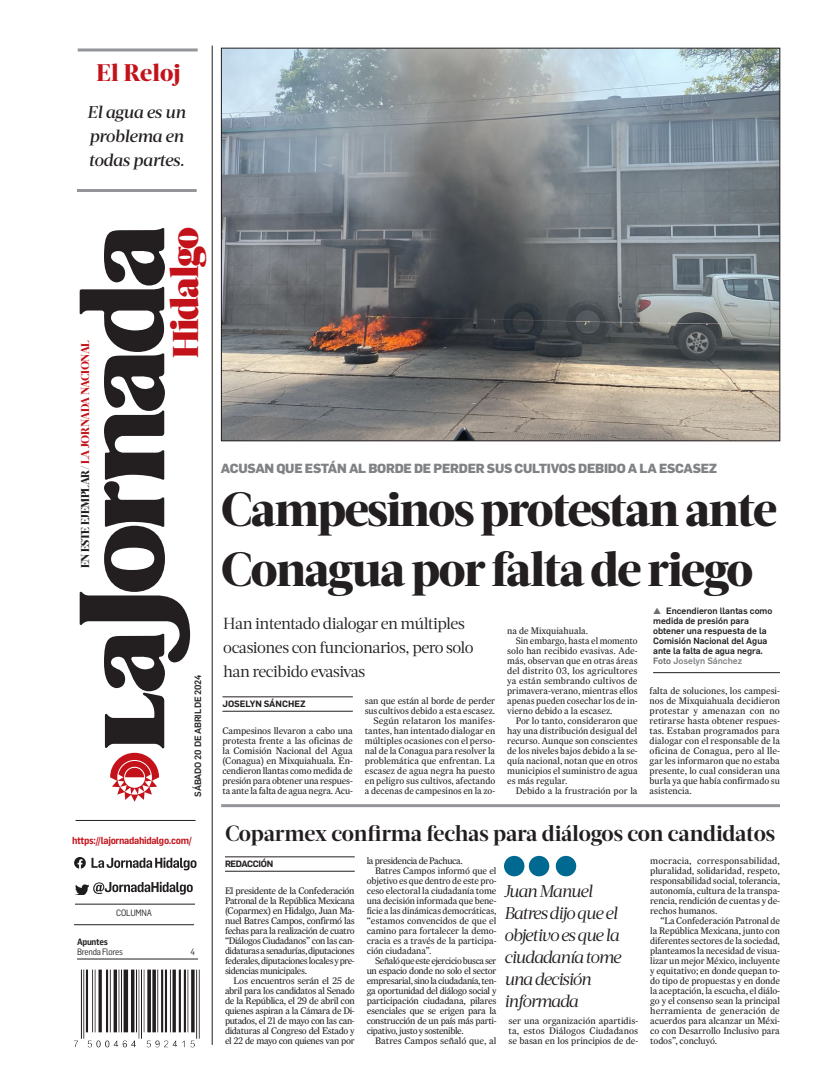
<style>
.page{position:relative;width:822px;height:1089px;background:#fff}
.page>*{position:absolute;margin:0;border:0;box-sizing:border-box;transform-origin:0 0}
.CABEZA_40{font:800 48px "Acta Headline";letter-spacing:-.03em;color:#231f20}
.t1{font:900 39px "Acta Headline";letter-spacing:-.03em;color:#c4121a}
.RAYUELA_ROJA{font:800 24px "Acta Headline";letter-spacing:.01em;color:#c4121a}
.CABEZA_22{font:700 22px "Acta Headline";letter-spacing:-.01em;color:#231f20}
.DESTACADO_DE_NOTA{font:italic 17px/22px "Acta Deck";letter-spacing:-.06em;color:#231f20}
.RAYUELA_TEXTO{font:italic 500 17px/24px "Acta Deck";letter-spacing:-.02em;color:#231f20;text-align:justify}
.SUMARIO_17{font:16px/24px "Acta Deck";letter-spacing:-.03em;color:#231f20}
.BALAZO_14{font:800 13px "Flama";letter-spacing:-.02em;color:#808285}
.t2{font:800 11.4px "Acta Headline";letter-spacing:-.03em;color:#c4121a}
.DIRECCION_ELECTRONIC{font:600 10px "Flama Semicondensed";letter-spacing:-.03em;color:#c4121a}
.BODY_TEXT{font:9.5px/10px "Expresso Tx";letter-spacing:-.01em;color:#231f20;text-align:justify}
.BODY_TEXT-2{font:9.5px "Expresso Tx";letter-spacing:-.04em;color:#231f20}
.PIE_DE_FOTO_CON_PLEC{font:500 9px/10px "Flama";color:#231f20}
.CABEZA_40_ACTA_BOOK{font:500 9px "Flama";letter-spacing:-.02em;color:#231f20}
.CREDITO_COLUMNA{font:600 9px "Flama";letter-spacing:-.005em;color:#231f20}
.SECCION_AUTOR_CONTRA{font:9px "Flama Semicond";letter-spacing:-.03em;color:#231f20}
.CREDITO_COLUMNA-2{font:600 9px "Flama";letter-spacing:-.04em;color:#231f20}
.SECCION_CONTRA{font:9px "Flama Semicond";letter-spacing:-.02em;color:#231f20}
.NOMBRE_COLUMNA_CONTR{font:600 9px "Flama Semicond";letter-spacing:-.03em;color:#231f20}
.s1{color:#231f20}
.s2{font-size:35.8px}
.s3{color:#6c6d70}
.s4{color:#808285}
</style>
<div class="page">
<svg style="left:80px;top:228px;width:110px;height:574px"></svg>
<hr style="left:222px;top:697px;width:131px;height:1px;background:#231f20">
<hr style="left:222px;top:711px;width:131px;height:1px;background:#231f20">
<hr style="left:76px;top:820px;width:120px;height:1px;background:#231f20">
<hr style="left:75px;top:904px;width:120px;height:1px;background:#231f20">
<hr style="left:74px;top:925px;width:120px;height:1px;background:#231f20">
<hr style="left:77px;top:189px;width:120px;height:3px;background:#939598">
<hr style="left:78px;top:48px;width:120px;height:3px;background:#939598">
<img style="left:74px;top:969px;width:126px;height:79px">
<hr style="left:212px;top:46px;width:1px;height:999px;background:#231f20">
<svg style="left:92px;top:858px;width:104px;height:12px"></svg>
<svg style="left:75px;top:882px;width:118px;height:13px"></svg>
<hr style="left:77px;top:959px;width:121px;height:1px;background:#231f20">
<hr style="left:221px;top:804px;width:559px;height:3px;background:#939598">
<img style="left:223px;top:50px;width:555px;height:389px">
<hr style="left:653px;top:672px;width:127px;height:1px;background:#231f20">
<img style="left:74px;top:858px;width:12px;height:11px">
<hr style="left:225px;top:857px;width:130px;height:1px;background:#231f20">
<hr style="left:225px;top:871px;width:130px;height:1px;background:#231f20">
<div style="left:504px;top:856px;width:20px;height:20px;background:#006991;border-radius:50%"></div>
<div style="left:529px;top:856px;width:20px;height:20px;background:#006991;border-radius:50%"></div>
<div style="left:556px;top:856px;width:20px;height:20px;background:#006991;border-radius:50%"></div>
<p class="RAYUELA_ROJA" style="left:96px;top:59px;width:86px">El Reloj</p>
<p class="RAYUELA_TEXTO" style="left:87px;top:101px;width:100px">El agua es un problema en todas partes.</p>
<p class="t2" style="left:78px;top:568px;width:230px;rotate:-90deg"><span class="s1">EN ESTE EJEMPLAR/</span> LA JORNADA NACIONAL</p>
<p class="t1" style="left:161px;top:358px;width:133px;rotate:-90deg"><span class="s2">H</span>idalgo</p>
<p class="CABEZA_40_ACTA_BOOK" style="left:191px;top:797px;width:124px;rotate:-90deg">SÁBADO 20 DE ABRIL DE 2024</p>
<p class="DIRECCION_ELECTRONIC" style="left:72px;top:834px;width:121px">https://lajornadahidalgo.com/</p>
<p class="SECCION_CONTRA" style="left:116px;top:907px;width:37px">COLUMNA</p>
<p class="NOMBRE_COLUMNA_CONTR" style="left:77px;top:935px;width:32px">Apuntes</p>
<p class="SECCION_AUTOR_CONTRA" style="left:77px;top:946px;width:47px">Brenda Flores</p>
<p class="SECCION_AUTOR_CONTRA" style="left:190px;top:946px;width:6px">4</p>
<p class="BALAZO_14" style="left:221px;top:458px;width:498px">ACUSAN QUE ESTÁN AL BORDE DE PERDER SUS CULTIVOS DEBIDO A LA ESCASEZ</p>
<p class="CABEZA_40" style="left:221px;top:481px;width:558px">Campesinos protestan ante</p>
<p class="CABEZA_40" style="left:221px;top:541px;width:534px">Conagua por falta de riego</p>
<p class="PIE_DE_FOTO_CON_PLEC" style="left:653px;top:605px;width:121px"><span class="s3">▲</span> Encendieron llantas como medida de presión para obtener una respuesta de la<br>Comisión Nacional del Agua ante la falta de agua negra.<br><span class="s3">Foto</span> <span class="s4">Joselyn Sánchez</span></p>
<p class="SUMARIO_17" style="left:223px;top:611px;width:252px">Han intentado dialogar en múltiples ocasiones con funcionarios, pero solo han recibido evasivas</p>
<p class="BODY_TEXT" style="left:507px;top:626px;width:83px">na de Mixquiahuala.</p>
<p class="BODY_TEXT" style="left:507px;top:636px;width:132px;text-indent:9px">Sin embargo, hasta el momento solo han recibido evasivas. Ade&shy;más, observan que en otras áreas del distrito 03, los agricultores ya están sembrando cultivos de primavera-verano, mientras ellos apenas pueden cosechar los de in&shy;vierno debido a la escasez.</p>
<p class="BODY_TEXT" style="left:507px;top:716px;width:132px;text-indent:9px">Por lo tanto, consideraron que hay una distribución desigual del recurso. Aunque son conscientes de los niveles bajos debido a la se&shy;quía nacional, notan que en otros municipios el suministro de agua es más regular.</p>
<p class="BODY_TEXT" style="left:516px;top:786px;width:123px">Debido a la frustración por la</p>
<p class="BODY_TEXT" style="left:650px;top:686px;width:132px">falta de soluciones, los campesi&shy;nos de Mixquiahuala decidieron protestar y amenazan con no retirarse hasta obtener respues&shy;tas. Estaban programados para dialogar con el responsable de la oficina de Conagua, pero al lle&shy;gar les informaron que no estaba presente, lo cual consideran una burla ya que había confirmado su asistencia.</p>
<p class="BODY_TEXT" style="left:365px;top:696px;width:132px">san que están al borde de perder sus cultivos debido a esta escasez.</p>
<p class="BODY_TEXT" style="left:365px;top:716px;width:132px;text-indent:9px">Según relataron los manifes&shy;tantes, han intentado dialogar en múltiples ocasiones con el perso&shy;nal de la Conagua para resolver la problemática que enfrentan. La escasez de agua negra ha puesto en peligro sus cultivos, afectando a decenas de campesinos en la zo-</p>
<p class="CREDITO_COLUMNA" style="left:222px;top:697px;width:85px">JOSELYN SÁNCHEZ</p>
<p class="BODY_TEXT" style="left:222px;top:726px;width:132px">Campesinos llevaron a cabo una protesta frente a las oficinas de la Comisión Nacional del Agua (Conagua) en Mixquiahuala. En&shy;cendieron llantas como medida de presión para obtener una respues&shy;ta ante la falta de agua negra. Acu-</p>
<p class="CABEZA_22" style="left:225px;top:820px;width:552px">Coparmex confirma fechas para diálogos con candidatos</p>
<p class="CREDITO_COLUMNA-2" style="left:225px;top:857px;width:50px">REDACCIÓN</p>
<p class="BODY_TEXT" style="left:225px;top:886px;width:131px">El presidente de la Confederación Patronal de la República Mexicana (Coparmex) en Hidalgo, Juan Ma&shy;nuel Batres Campos, confirmó las fechas para la realización de cuatro “Diálogos Ciudadanos” con las can&shy;didaturas a senadurías, diputaciones federales, diputaciones locales y pre&shy;sidencias municipales.</p>
<p class="BODY_TEXT" style="left:225px;top:976px;width:131px;text-indent:9px">Los encuentros serán el 25 de abril para los candidatos al Senado de la República, el 29 de abril con quienes aspiran a la Cámara de Di&shy;putados, el 21 de mayo con las can&shy;didaturas al Congreso del Estado y el 22 de mayo con quienes van por</p>
<p class="BODY_TEXT-2" style="left:367px;top:855px;width:98px">la presidencia de Pachuca.</p>
<p class="BODY_TEXT" style="left:367px;top:866px;width:131px;text-indent:9px">Batres Campos informó que el objetivo es que dentro de este pro&shy;ceso electoral la ciudadanía tome una decisión informada que bene&shy;ficie a las dinámicas democráticas, “estamos convencidos de que el camino para fortalecer la demo&shy;cracia es a través de la participa&shy;ción ciudadana”.</p>
<p class="BODY_TEXT" style="left:367px;top:956px;width:131px;text-indent:9px">Señaló que este ejercicio busca ser un espacio donde no solo el sector empresarial, sino la ciudadanía, ten&shy;ga oportunidad del diálogo social y participación ciudadana, pilares esenciales que se erigen para la construcción de un país más parti&shy;cipativo, justo y sostenible.</p>
<p class="BODY_TEXT" style="left:375px;top:1036px;width:123px">Batres Campos señaló que, al</p>
<p class="BODY_TEXT" style="left:650px;top:856px;width:131px">mocracia, corresponsabilidad, pluralidad, solidaridad, respeto, responsabilidad social, tolerancia, autonomía, cultura de la transpa&shy;rencia, rendición de cuentas y de&shy;rechos humanos.</p>
<p class="BODY_TEXT" style="left:650px;top:916px;width:131px;text-indent:10px">“La Confederación Patronal de la República Mexicana, junto con diferentes sectores de la sociedad, planteamos la necesidad de visua&shy;lizar un mejor México, incluyente y equitativo; en donde quepan to&shy;do tipo de propuestas y en donde la aceptación, la escucha, el diálo&shy;go y el consenso sean la principal herramienta de generación de acuerdos para alcanzar un Méxi&shy;co con Desarrollo Inclusivo para todos”, concluyó.</p>
<p class="DESTACADO_DE_NOTA" style="left:504px;top:880px;width:119px">Juan Manuel<br>Batres dijo que el objetivo es que la ciudadanía tome una decisión informada</p>
<p class="BODY_TEXT" style="left:508px;top:1016px;width:131px">ser una organización apartidis&shy;ta, estos Diálogos Ciudadanos se basan en los principios de de-</p>
</div>
